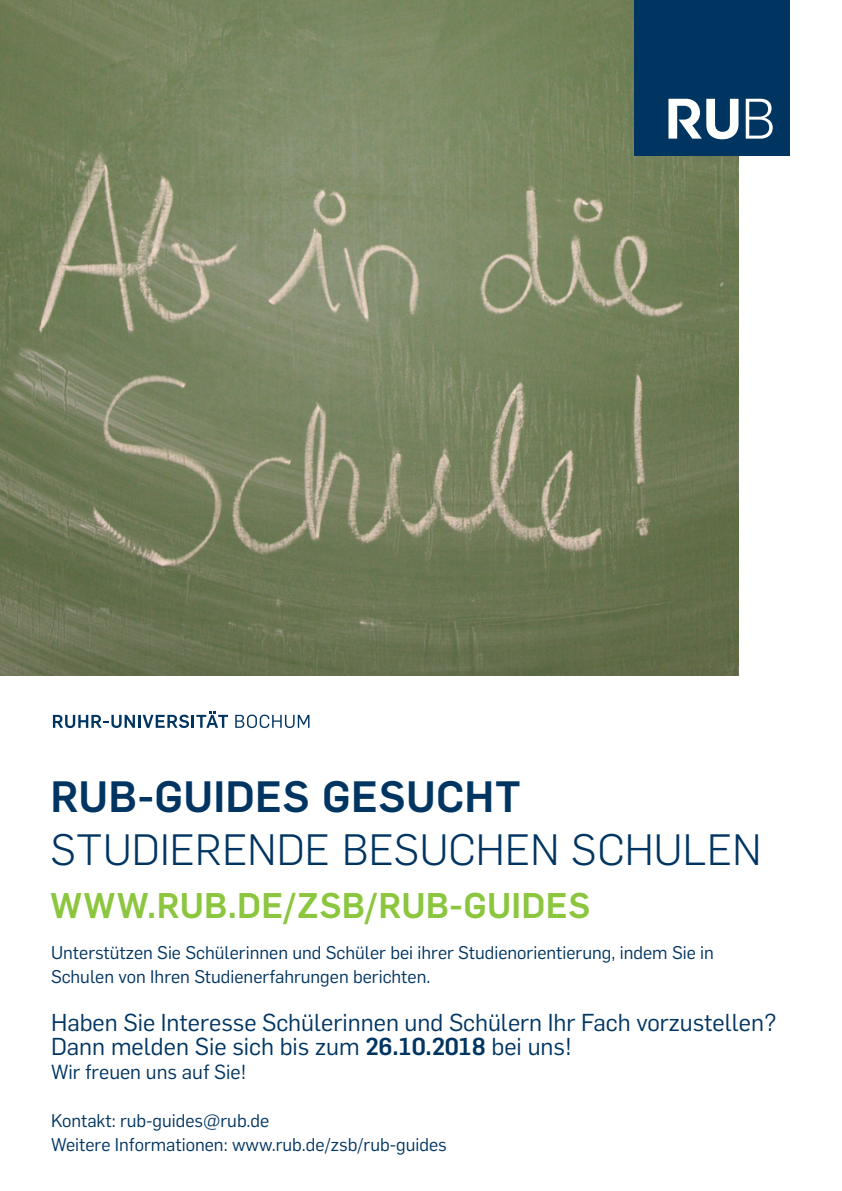
<style>
.page{position:relative;width:842px;height:1191px;background:#fff}
.page>*{position:absolute;margin:0;border:0;box-sizing:border-box;transform-origin:0 0}
.t1{font:300 43px "Rub Flama";letter-spacing:.005em;color:#003562}
.t2{font:700 43px "Rub Flama";letter-spacing:.005em;color:#003562}
.t3{font:700 35px "Rub Flama";letter-spacing:.005em;color:#8bc63e}
.t4{font:24px/24px "Rub Flama";color:#003562}
.t5{font:20px "Rub Flama";color:#003562}
.t6{font:18px/24px "Rub Flama";color:#003562}
.s1{font-weight:700}
</style>
<div class="page">
<img style="left:0;top:0;width:738px;height:676px">
<div style="left:634px;top:0;width:156px;height:156px;background:#003562"></div>
<svg style="left:746px;top:99px;width:27px;height:40px"></svg>
<svg style="left:668px;top:99px;width:70px;height:40px"></svg>
<svg style="left:235px;top:714px;width:74px;height:14px"></svg>
<svg style="left:53px;top:711px;width:175px;height:17px"></svg>
<h1 class="t2" style="left:51px;top:765px;width:472px">RUB-GUIDES GESUCHT</h1>
<h1 class="t1" style="left:51px;top:820px;width:712px">STUDIERENDE BESUCHEN SCHULEN</h1>
<h2 class="t3" style="left:51px;top:880px;width:541px">WWW.RUB.DE/ZSB/RUB-GUIDES</h2>
<p class="t6" style="left:51px;top:939px;width:664px">Unterstützen Sie Schülerinnen und Schüler bei ihrer Studienorientierung, indem Sie in<br>Schulen von Ihren Studienerfahrungen berichten.</p>
<h3 class="t4" style="left:51px;top:1008px;width:727px">Haben Sie Interesse Schülerinnen und Schülern Ihr Fach vorzustellen?<br>Dann melden Sie sich bis zum <span class="s1">26.10.2018</span> bei uns!</h3>
<p class="t5" style="left:51px;top:1057px;width:197px">Wir freuen uns auf Sie!</p>
<p class="t6" style="left:51px;top:1107px;width:397px">Kontakt: rub-guides@rub.de<br>Weitere Informationen: www.rub.de/zsb/rub-guides</p>
</div>
